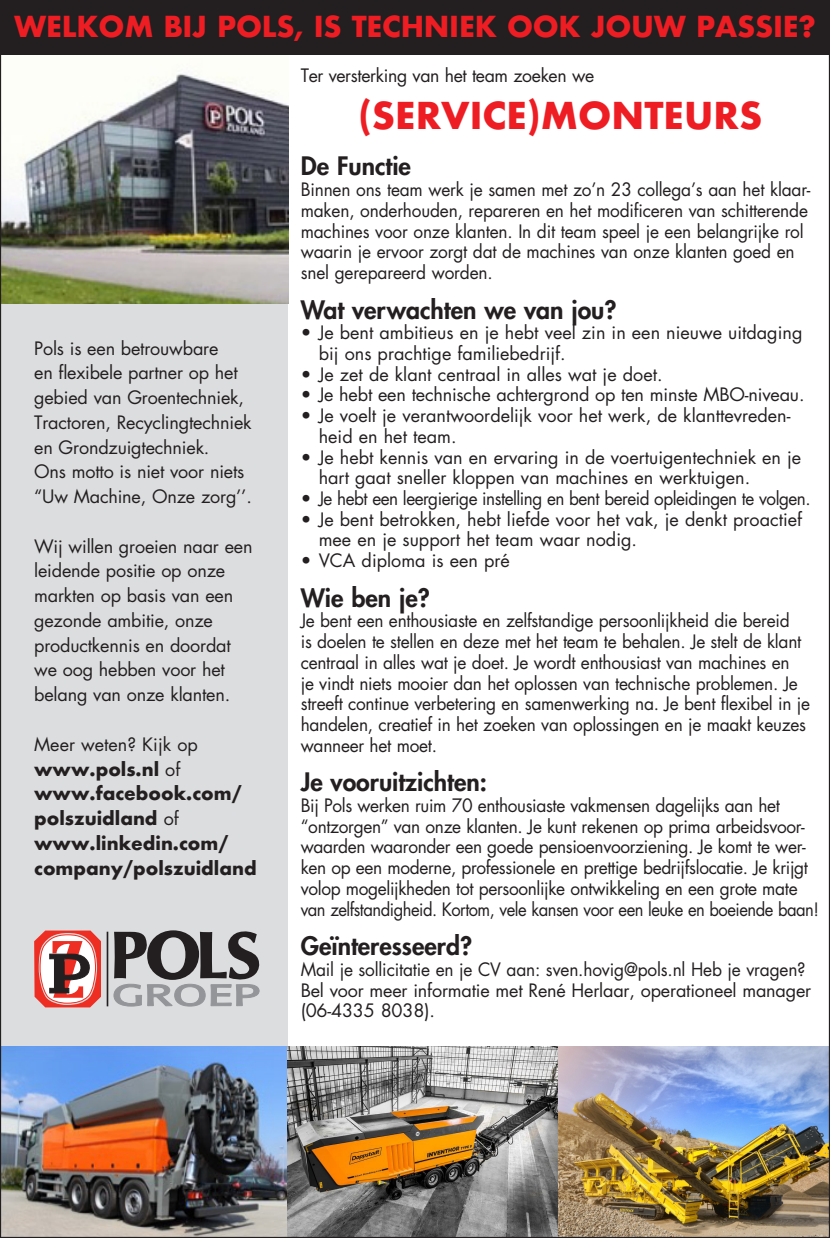
<style>
.page{position:relative;width:830px;height:1238px;background:#fff}
.page>*{position:absolute;margin:0;border:0;box-sizing:border-box;transform-origin:0 0}
.t1{font:700 36px "Futura";color:#ee1d23}
.t2{font:700 28.12px "Futura";letter-spacing:-.01em;color:#ee1d23}
.t3{font:800 24.75px "Futura";color:#231f20}
.t4{font:18px/20.7px "Futura";letter-spacing:-.01em;color:#231f20;scale:.96 1}
.t5{font:18px/24.8px "Futura";letter-spacing:-.01em;color:#231f20}
.t6{font:700 18px/24.8px "Futura";color:#231f20}
.t7{font:18px "Futura";letter-spacing:-.03em;color:#231f20}
.s1{font-weight:400}
</style>
<div class="page">
<div style="left:0;top:96px;width:287px;height:950px;background:#dcdddf"></div>
<img style="left:2px;top:54px;width:286px;height:249px">
<svg style="left:34px;top:930px;width:67px;height:77px"></svg>
<hr style="left:107px;top:931px;width:1px;height:75px;background:#231f20">
<svg style="left:113px;top:930px;width:146px;height:76px"></svg>
<div style="left:0;top:0;width:829px;height:54px;background:#231f20"></div>
<img style="left:2px;top:1046px;width:825px;height:189px">
<h2 class="t2" style="left:14px;top:6px;width:802px">WELKOM BIJ POLS, IS TECHNIEK OOK JOUW PASSIE?</h2>
<p class="t5" style="left:300px;top:62px;width:295px">Ter versterking van het team zoeken we</p>
<h1 class="t1" style="left:358px;top:89px;width:405px">(SERVICE)MONTEURS</h1>
<h3 class="t3" style="left:300px;top:150px;width:112px">De Functie</h3>
<p class="t4" style="left:300px;top:179px;width:532px">Binnen ons team werk je samen met zo’n 23 collega’s aan het klaar&shy;maken, onderhouden, repareren en het modificeren van schitterende machines voor onze klanten. In dit team speel je een belangrijke rol waarin je ervoor zorgt dat de machines van onze klanten goed en snel gerepareerd worden.</p>
<h3 class="t3" style="left:300px;top:293px;width:317px">Wat verwachten we van jou?</h3>
<p class="t5" style="left:318px;top:322px;width:485px;line-height:20.7px;text-indent:-18px">• Je bent ambitieus en je hebt veel zin in een nieuwe uitdaging bij ons prachtige familiebedrijf.</p>
<p class="t5" style="left:300px;top:361px;width:363px">• Je zet de klant centraal in alles wat je doet.</p>
<p class="t5" style="left:300px;top:382px;width:505px">• Je hebt een technische achtergrond op ten minste MBO-niveau.</p>
<p class="t5" style="left:318px;top:405px;width:473px;line-height:20.7px;text-indent:-18px">• Je voelt je verantwoordelijk voor het werk, de klanttevreden&shy;heid en het team.</p>
<p class="t5" style="left:318px;top:446px;width:484px;line-height:20.7px;text-indent:-18px">• Je hebt kennis van en ervaring in de voertuigentechniek en je hart gaat sneller kloppen van machines en werktuigen.</p>
<p class="t7" style="left:300px;top:486px;width:511px">• Je hebt een leergierige instelling en bent bereid opleidingen te volgen.</p>
<p class="t5" style="left:318px;top:508px;width:484px;line-height:20.7px;text-indent:-18px">• Je bent betrokken, hebt liefde voor het vak, je denkt proactief mee en je support het team waar nodig.</p>
<p class="t5" style="left:300px;top:548px;width:210px">• VCA diploma is een pré</p>
<h3 class="t3" style="left:300px;top:581px;width:131px">Wie ben je?</h3>
<p class="t4" style="left:300px;top:610px;width:532px">Je bent een enthousiaste en zelfstandige persoonlijkheid die bereid<br>is doelen te stellen en deze met het team te behalen. Je stelt de klant centraal in alles wat je doet. Je wordt enthousiast van machines en<br>je vindt niets mooier dan het oplossen van technische problemen. Je streeft continue verbetering en samenwerking na. Je bent flexibel in je handelen, creatief in het zoeken van oplossingen en je maakt keuzes wanneer het moet.</p>
<h3 class="t3" style="left:300px;top:765px;width:188px">Je vooruitzichten:</h3>
<p class="t4" style="left:300px;top:794px;width:541px">Bij Pols werken ruim 70 enthousiaste vakmensen dagelijks aan het “ontzorgen” van onze klanten. Je kunt rekenen op prima arbeidsvoor&shy;waarden waaronder een goede pensioenvoorziening. Je komt te wer&shy;ken op een moderne, professionele en prettige bedrijfslocatie. Je krijgt volop mogelijkheden tot persoonlijke ontwikkeling en een grote mate van zelfstandigheid. Kortom, vele kansen voor een leuke en boeiende baan!</p>
<h3 class="t3" style="left:300px;top:929px;width:173px">Geïnteresseerd?</h3>
<p class="t4" style="left:300px;top:958px;width:533px">Mail je sollicitatie en je CV aan: sven.hovig@pols.nl Heb je vragen?<br>Bel voor meer informatie met René Herlaar, operationeel manager (06-4335 8038).</p>
<p class="t5" style="left:34px;top:335px;width:219px">Pols is een betrouwbare<br>en flexibele partner op het gebied van Groentechniek,<br>Tractoren, Recyclingtechniek en Grondzuigtechniek.<br>Ons motto is niet voor niets “Uw Machine, Onze zorg’’.</p>
<p class="t5" style="left:34px;top:533px;width:220px">Wij willen groeien naar een leidende positie op onze markten op basis van een gezonde ambitie, onze productkennis en doordat we oog hebben voor het belang van onze klanten.</p>
<p class="t6" style="left:34px;top:731px;width:224px"><span class="s1">Meer weten? Kijk op </span>www.pols.nl <span class="s1">of </span>www.facebook.com/ polszuidland <span class="s1">of </span>www.linkedin.com/ company/polszuidland</p>
</div>
